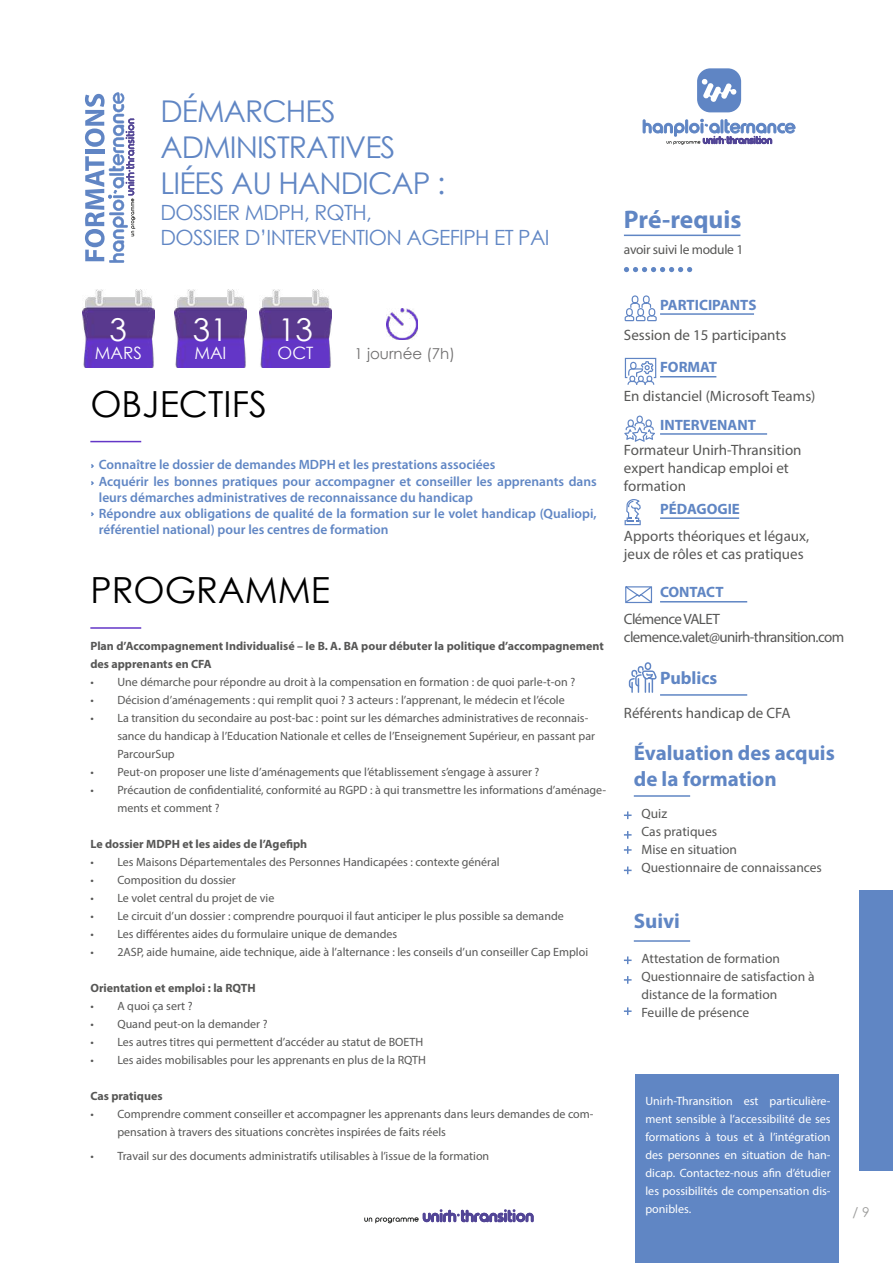
<style>
.page{position:relative;width:893px;height:1263px;background:#fff}
.page>*{position:absolute;margin:0;border:0;box-sizing:border-box;transform-origin:0 0}
.t1{font:36px "Century Gothic";color:#000}
.t2{font:31.5px "Century Gothic";color:#fff}
.t3{font:30px/36px "Century Gothic";letter-spacing:-.03em;color:#6086c4}
.t4{font:700 25.5px "Myriad Pro";color:#6086c4}
.t5{font:21px/25.2px "Century Gothic";letter-spacing:-.03em;color:#6086c4}
.t6{font:700 21px/25.2px "Myriad Pro";color:#6086c4}
.t7{font:700 18px "Myriad Pro";color:#6086c4}
.t8{font:17.1px "Century Gothic";color:#fff}
.t9{font:15px/18px "Myriad Pro";color:#575756}
.t10{font:15px/18px "Myriad Pro";letter-spacing:-.04em;color:#575756}
.t11{font:700 15px "Myriad Pro";color:#6086c4}
.t12{font:15px "Century Gothic";color:#706f6f}
.t13{font:600 13.5px/16.2px "Myriad Pro";color:#6086c4}
.t14{font:13.5px/18px "Myriad Pro";color:#575756}
.t15{font:13.5px "Myriad Pro";letter-spacing:-.02em;color:#575756}
.t16{font:13.5px "Century Gothic";color:#9d9d9c}
.t17{font:12px/18px "Myriad Pro";color:#575756}
.t18{font:12px/18px "Myriad Pro";color:#fff;text-align:justify}
.t19{font:700 12px/18px "Myriad Pro";color:#575756}
</style>
<div class="page">
<hr style="left:90px;top:441px;width:51px;height:1px;background:#6336c7">
<hr style="left:90px;top:627px;width:51px;height:2px;background:#6336c7">
<img style="left:83px;top:290px;width:71px;height:77px">
<img style="left:175px;top:290px;width:71px;height:77px">
<img style="left:260px;top:290px;width:71px;height:77px">
<svg style="left:85px;top:92px;width:50px;height:171px"></svg>
<hr style="left:660px;top:313px;width:94px;height:2px;background:#6086c4">
<hr style="left:660px;top:376px;width:56px;height:1px;background:#6086c4">
<hr style="left:660px;top:433px;width:107px;height:2px;background:#6086c4">
<hr style="left:660px;top:517px;width:79px;height:2px;background:#6086c4">
<hr style="left:660px;top:601px;width:87px;height:1px;background:#6086c4">
<hr style="left:660px;top:694px;width:87px;height:2px;background:#6086c4">
<svg style="left:625px;top:295px;width:32px;height:26px"></svg>
<svg style="left:625px;top:358px;width:31px;height:27px"></svg>
<svg style="left:624px;top:416px;width:31px;height:26px"></svg>
<svg style="left:625px;top:499px;width:16px;height:26px"></svg>
<svg style="left:625px;top:586px;width:27px;height:17px"></svg>
<svg style="left:629px;top:662px;width:28px;height:31px"></svg>
<hr style="left:624px;top:235px;width:116px;height:1px;background:#6086c4">
<svg style="left:624px;top:267px;width:68px;height:5px"></svg>
<div style="left:697px;top:68px;width:44px;height:44px;background:#5f85c4;border-radius:13px"></div>
<svg style="left:701px;top:79px;width:35px;height:23px"></svg>
<svg style="left:643px;top:119px;width:152px;height:26px"></svg>
<div style="left:859px;top:890px;width:34px;height:280px;background:#6086c4"></div>
<img style="left:386px;top:308px;width:32px;height:32px">
<div style="left:636px;top:1074px;width:203px;height:189px;background:#6086c4"></div>
<svg style="left:364px;top:1209px;width:169px;height:14px"></svg>
<div style="left:375px;top:1204px;width:7px;height:7px;background:#fff"></div>
<hr style="left:634px;top:940px;width:56px;height:2px;background:#6086c4">
<svg style="left:624px;top:956px;width:8px;height:8px"></svg>
<svg style="left:624px;top:976px;width:8px;height:8px"></svg>
<svg style="left:624px;top:1007px;width:8px;height:8px"></svg>
<hr style="left:634px;top:795px;width:56px;height:2px;background:#6086c4">
<svg style="left:624px;top:811px;width:8px;height:8px"></svg>
<svg style="left:624px;top:831px;width:8px;height:8px"></svg>
<svg style="left:624px;top:866px;width:8px;height:8px"></svg>
<svg style="left:624px;top:846px;width:8px;height:8px"></svg>
<h3 class="t3" style="left:161px;top:93px;width:286px">DÉMARCHES<br>ADMINISTRATIVES<br>LIÉES AU HANDICAP :</h3>
<h3 class="t5" style="left:161px;top:199px;width:391px">DOSSIER MDPH, RQTH,<br>DOSSIER D’INTERVENTION AGEFIPH ET PAI</h3>
<h3 class="t4" style="left:624px;top:203px;width:119px">Pré-requis</h3>
<p class="t15" style="left:624px;top:241px;width:121px">avoir suivi le module 1</p>
<h2 class="t2" style="left:110px;top:308px;width:19px">3</h2>
<h2 class="t2" style="left:193px;top:308px;width:36px">31</h2>
<h2 class="t2" style="left:278px;top:308px;width:36px">13</h2>
<h3 class="t8" style="left:95px;top:341px;width:49px">MARS</h3>
<h3 class="t8" style="left:194px;top:341px;width:34px">MAI</h3>
<h3 class="t8" style="left:278px;top:341px;width:37px">OCT</h3>
<h1 class="t1" style="left:90px;top:379px;width:178px">OBJECTIFS</h1>
<p class="t12" style="left:355px;top:343px;width:102px">1 journée (7h)</p>
<p class="t13" style="left:99px;top:456px;width:499px">Connaître le dossier de demandes MDPH et les prestations associées<br>Acquérir les bonnes pratiques pour accompagner et conseiller les apprenants dans leurs démarches administratives de reconnaissance du handicap<br>Répondre aux obligations de qualité de la formation sur le volet handicap (Qualiopi, référentiel national) pour les centres de formation</p>
<h1 class="t1" style="left:90px;top:565px;width:241px">PROGRAMME</h1>
<p class="t19" style="left:90px;top:637px;width:515px">Plan d’Accompagnement Individualisé – le B. A. BA pour débuter la politique d’accompagnement des apprenants en CFA</p>
<p class="t17" style="left:90px;top:673px;width:486px">• Une démarche pour répondre au droit à la compensation en formation : de quoi parle-t-on ?</p>
<p class="t17" style="left:90px;top:691px;width:476px">• Décision d’aménagements : qui remplit quoi ? 3 acteurs : l’apprenant, le médecin et l’école</p>
<p class="t17" style="left:117px;top:709px;width:479px;text-indent:-27px">• La transition du secondaire au post-bac : point sur les démarches administratives de reconnais&shy;sance du handicap à l’Education Nationale et celles de l’Enseignement Supérieur, en passant par<br>ParcourSup</p>
<p class="t17" style="left:90px;top:763px;width:451px">• Peut-on proposer une liste d’aménagements que l’établissement s’engage à assurer ?</p>
<p class="t17" style="left:117px;top:781px;width:490px;text-indent:-27px">• Précaution de confidentialité, conformité au RGPD : à qui transmettre les informations d’aménage&shy;ments et comment ?</p>
<p class="t19" style="left:90px;top:835px;width:218px">Le dossier MDPH et les aides de l’Agefiph</p>
<p class="t17" style="left:90px;top:853px;width:411px">• Les Maisons Départementales des Personnes Handicapées : contexte général</p>
<p class="t17" style="left:90px;top:871px;width:147px">• Composition du dossier</p>
<p class="t17" style="left:90px;top:889px;width:186px">• Le volet central du projet de vie</p>
<p class="t17" style="left:90px;top:907px;width:475px">• Le circuit d’un dossier : comprendre pourquoi il faut anticiper le plus possible sa demande</p>
<p class="t17" style="left:90px;top:925px;width:308px">• Les différentes aides du formulaire unique de demandes</p>
<p class="t17" style="left:90px;top:943px;width:499px">• 2ASP, aide humaine, aide technique, aide à l’alternance : les conseils d’un conseiller Cap Emploi</p>
<p class="t19" style="left:90px;top:979px;width:167px">Orientation et emploi : la RQTH</p>
<p class="t17" style="left:90px;top:997px;width:104px">• A quoi ça sert ?</p>
<p class="t17" style="left:90px;top:1015px;width:179px">• Quand peut-on la demander ?</p>
<p class="t17" style="left:90px;top:1033px;width:334px">• Les autres titres qui permettent d’accéder au statut de BOETH</p>
<p class="t17" style="left:90px;top:1051px;width:337px">• Les aides mobilisables pour les apprenants en plus de la RQTH</p>
<p class="t19" style="left:90px;top:1087px;width:74px">Cas pratiques</p>
<p class="t17" style="left:117px;top:1105px;width:478px;text-indent:-27px">• Comprendre comment conseiller et accompagner les apprenants dans leurs demandes de com&shy;pensation à travers des situations concrètes inspirées de faits réels</p>
<p class="t17" style="left:90px;top:1147px;width:400px">• Travail sur des documents administratifs utilisables à l’issue de la formation</p>
<p class="t11" style="left:660px;top:295px;width:98px">PARTICIPANTS</p>
<p class="t9" style="left:624px;top:326px;width:164px">Session de 15 participants</p>
<p class="t11" style="left:660px;top:357px;width:59px">FORMAT</p>
<p class="t9" style="left:624px;top:387px;width:193px">En distanciel (Microsoft Teams)</p>
<p class="t11" style="left:660px;top:415px;width:97px">INTERVENANT</p>
<p class="t9" style="left:624px;top:441px;width:179px">Formateur Unirh-Thransition expert handicap emploi et formation</p>
<p class="t9" style="left:624px;top:527px;width:187px">Apports théoriques et légaux, jeux de rôles et cas pratiques</p>
<p class="t11" style="left:660px;top:499px;width:81px">PÉDAGOGIE</p>
<p class="t11" style="left:660px;top:582px;width:65px">CONTACT</p>
<p class="t10" style="left:624px;top:610px;width:222px">Clémence VALET clemence.valet@unirh-thransition.com</p>
<h3 class="t7" style="left:660px;top:666px;width:59px">Publics</h3>
<p class="t9" style="left:624px;top:703px;width:168px">Référents handicap de CFA</p>
<h3 class="t6" style="left:634px;top:740px;width:202px">Évaluation des acquis de la formation</h3>
<p class="t14" style="left:641px;top:804px;width:182px">Quiz<br>Cas pratiques<br>Mise en situation<br>Questionnaire de connaissances</p>
<h3 class="t6" style="left:634px;top:908px;width:48px">Suivi</h3>
<p class="t14" style="left:641px;top:949px;width:175px">Attestation de formation<br>Questionnaire de satisfaction à distance de la formation<br>Feuille de présence</p>
<p class="t18" style="left:645px;top:1091px;width:187px">Unirh-Thransition est particulière&shy;ment sensible à l’accessibilité de ses formations à tous et à l’intégration des personnes en situation de han&shy;dicap. Contactez-nous afin d’étudier les possibilités de compensation dis&shy;ponibles.</p>
<p class="t16" style="left:852px;top:1202px;width:19px">/ 9</p>
</div>
